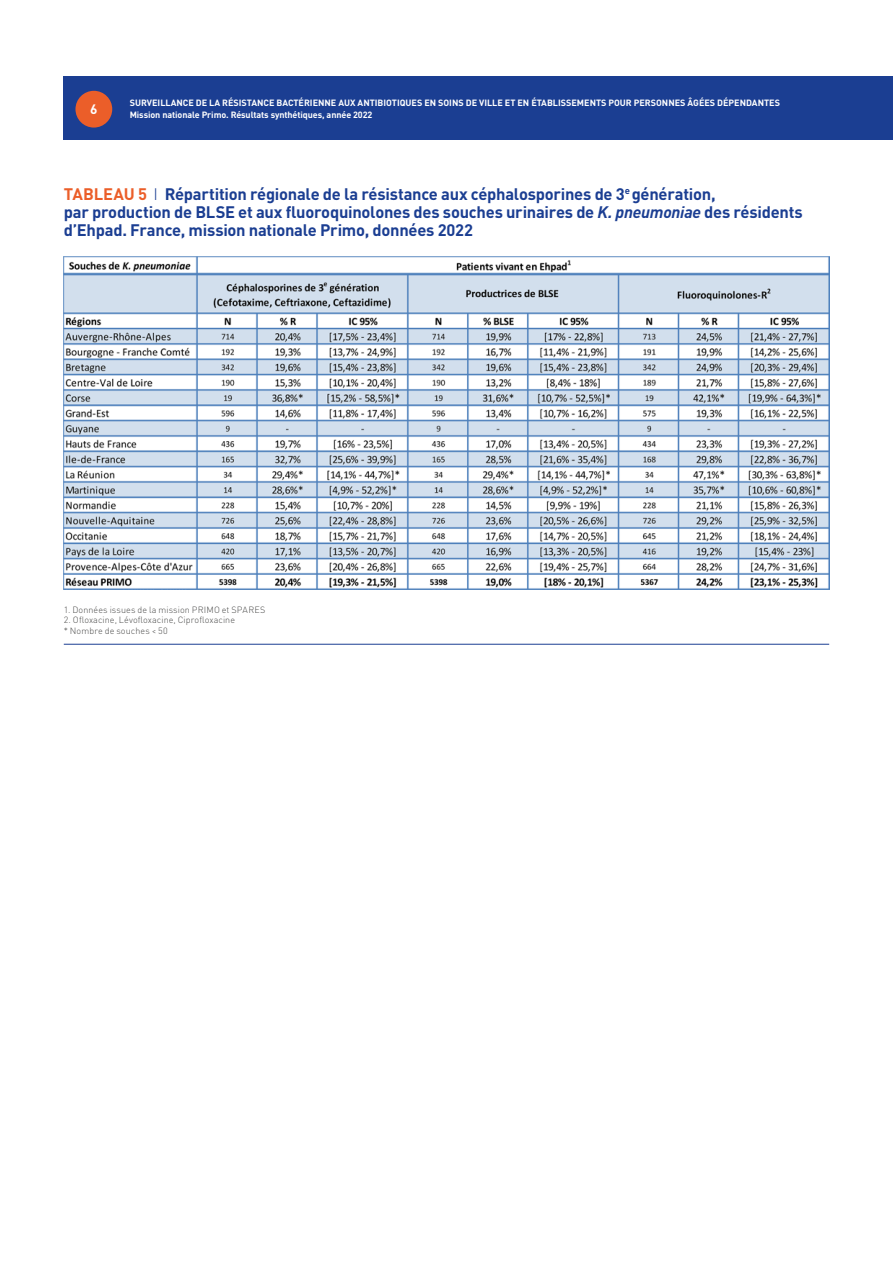
<style>
.page{position:relative;width:893px;height:1263px;background:#fff}
.page>*{position:absolute;margin:0;border:0;box-sizing:border-box;transform-origin:0 0}
.TAB-Titre{font:700 16.5px/18px "DIN Pro";letter-spacing:-.015em;color:#1b3e92}
.t1{font:700 13.5px "DIN Pro";color:#fff}
.t2{font:700 9px/12px "DIN Pro";color:#fff}
.TAB_Notes{font:300 9px "DIN Pro";letter-spacing:.01em;color:#4a4a49}
.s1{color:#eb5e29}
.s2{font-weight:300}
.s3{font-style:italic}
</style>
<div class="page">
<div style="left:64px;top:77px;width:829px;height:63px;background:#1b3e92"></div>
<div style="left:75px;top:91px;width:37px;height:37px;background:#eb5e29;border-radius:50%"></div>
<img style="left:64px;top:256px;width:765px;height:334px">
<hr style="left:64px;top:644px;width:765px;height:1px;background:#1b3e92">
<p class="t1" style="left:90px;top:98px;width:9px">6</p>
<p class="t2" style="left:130px;top:96px;width:652px">SURVEILLANCE DE LA RÉSISTANCE BACTÉRIENNE AUX ANTIBIOTIQUES EN SOINS DE VILLE ET EN ÉTABLISSEMENTS POUR PERSONNES ÂGÉES DÉPENDANTES<br>Mission nationale Primo. Résultats synthétiques, année 2022</p>
<p class="TAB-Titre" style="left:64px;top:183px;width:741px"><span class="s1">TABLEAU 5</span> <span class="s2">I</span> Répartition régionale de la résistance aux céphalosporines de 3<sup>e</sup> génération,<br>par production de BLSE et aux fluoroquinolones des souches urinaires de <span class="s3">K. pneumoniae</span> des résidents d’Ehpad. France, mission nationale Primo, données 2022</p>
<p class="TAB_Notes" style="left:64px;top:603px;width:203px">1. Données issues de la mission PRIMO et SPARES</p>
<p class="TAB_Notes" style="left:64px;top:614px;width:173px">2. Ofloxacine, Lévofloxacine, Ciprofloxacine</p>
<p class="TAB_Notes" style="left:64px;top:624px;width:106px">* Nombre de souches &lt; 50</p>
</div>
